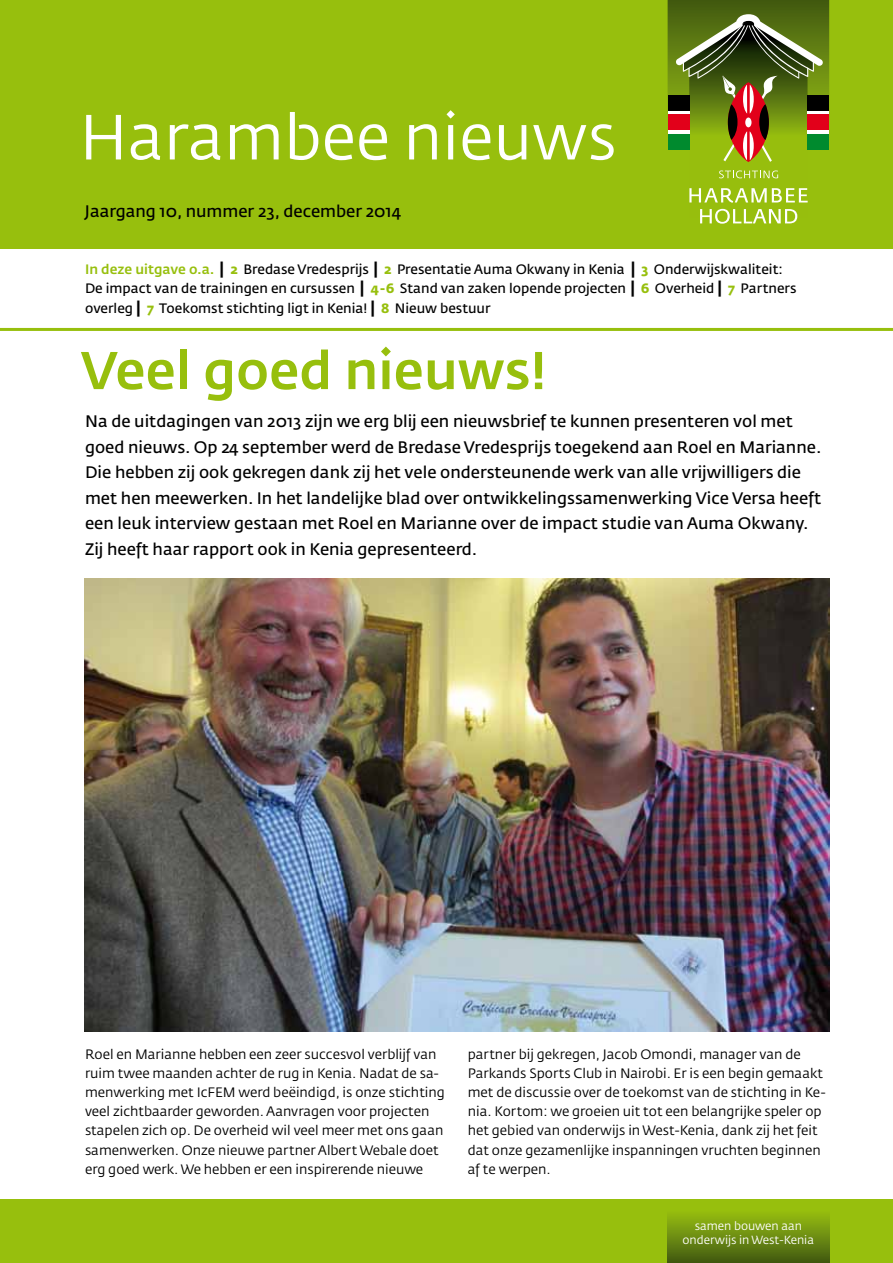
<style>
.page{position:relative;width:893px;height:1263px;background:#fff}
.page>*{position:absolute;margin:0;border:0;box-sizing:border-box;transform-origin:0 0}
.t1{font:63px "Fedra Sans Std";color:#fff}
.t2{font:500 52.5px "Fedra Sans Std";color:#97bf0d}
.t3{font:16.5px/25.5px "Fedra Sans Std";color:#000}
.t4{font:13.5px/19.2px "Fedra Sans Std";color:#000}
.t5{font:13.5px/19.2px "Fedra Sans Std";color:#000}
.t6{font:11.7px/14.1px "Fedra Sans Std";color:#fff;text-align:center}
.s1{font-weight:500;color:#97bf0d}
.s2{font-weight:500;font-size:16.5px}
.s3{font-weight:700;color:#97bf0d}
</style>
<div class="page">
<div style="left:0;top:1199px;width:893px;height:64px;background:#97bf0d"></div>
<div style="left:0;top:0;width:893px;height:248px;background:#97bf0d"></div>
<hr style="left:0;top:328px;width:893px;height:3px;background:#97bf0d">
<div style="left:660px;top:1200px;width:171px;height:63px;background:linear-gradient(to bottom,#97bf0d,#97bf0d)"></div>
<div style="left:668px;top:1200px;width:161px;height:63px;background:linear-gradient(to bottom,#a4cf0e,#445c13)"></div>
<img style="left:85px;top:579px;width:744px;height:453px">
<svg style="left:668px;top:0;width:161px;height:224px"></svg>
<h1 class="t1" style="left:79px;top:98px;width:539px">Harambee nieuws</h1>
<p class="t3" style="left:85px;top:198px;width:318px">Jaargang 10, nummer 23, december 2014</p>
<p class="t5" style="left:85px;top:260px;width:713px"><span class="s1">In deze uitgave o.a.</span> <span class="s2">|</span> <span class="s3">2</span> Bredase Vredesprijs <span class="s2">|</span> <span class="s3">2</span> Presentatie Auma Okwany in Kenia <span class="s2">|</span> <span class="s3">3</span> Onderwijskwaliteit:<br>De impact van de trainingen en cursussen <span class="s2">|</span> <span class="s3">4-6</span> Stand van zaken lopende projecten <span class="s2">|</span> <span class="s3">6</span> Overheid <span class="s2">|</span> <span class="s3">7</span> Partners overleg <span class="s2">|</span> <span class="s3">7</span> Toekomst stichting ligt in Kenia! <span class="s2">|</span> <span class="s3">8</span> Nieuw bestuur</p>
<h2 class="t2" style="left:81px;top:338px;width:467px">Veel goed nieuws!</h2>
<p class="t3" style="left:85px;top:409px;width:738px">Na de uitdagingen van 2013 zijn we erg blij een nieuwsbrief te kunnen presenteren vol met goed nieuws. Op 24 september werd de Bredase Vredesprijs toegekend aan Roel en Marianne.<br>Die hebben zij ook gekregen dank zij het vele ondersteunende werk van alle vrijwilligers die met hen meewerken. In het landelijke blad over ontwikkelingssamenwerking Vice Versa heeft een leuk interview gestaan met Roel en Marianne over de impact studie van Auma Okwany.<br>Zij heeft haar rapport ook in Kenia gepresenteerd.</p>
<p class="t4" style="left:85px;top:1044px;width:361px">Roel en Marianne hebben een zeer succesvol verblijf van ruim twee maanden achter de rug in Kenia. Nadat de sa&shy;menwerking met IcFEM werd beëindigd, is onze stichting veel zichtbaarder geworden. Aanvragen voor projecten stapelen zich op. De overheid wil veel meer met ons gaan samenwerken. Onze nieuwe partner Albert Webale doet erg goed werk. We hebben er een inspirerende nieuwe</p>
<p class="t4" style="left:468px;top:1044px;width:359px">partner bij gekregen, Jacob Omondi, manager van de Parkands Sports Club in Nairobi. Er is een begin gemaakt met de discussie over de toekomst van de stichting in Ke&shy;nia. Kortom: we groeien uit tot een belangrijke speler op het gebied van onderwijs in West-Kenia, dank zij het feit dat onze gezamenlijke inspanningen vruchten beginnen af te werpen.</p>
<p class="t6" style="left:683px;top:1218px;width:133px">samen bouwen aan onderwijs in West-Kenia</p>
</div>
